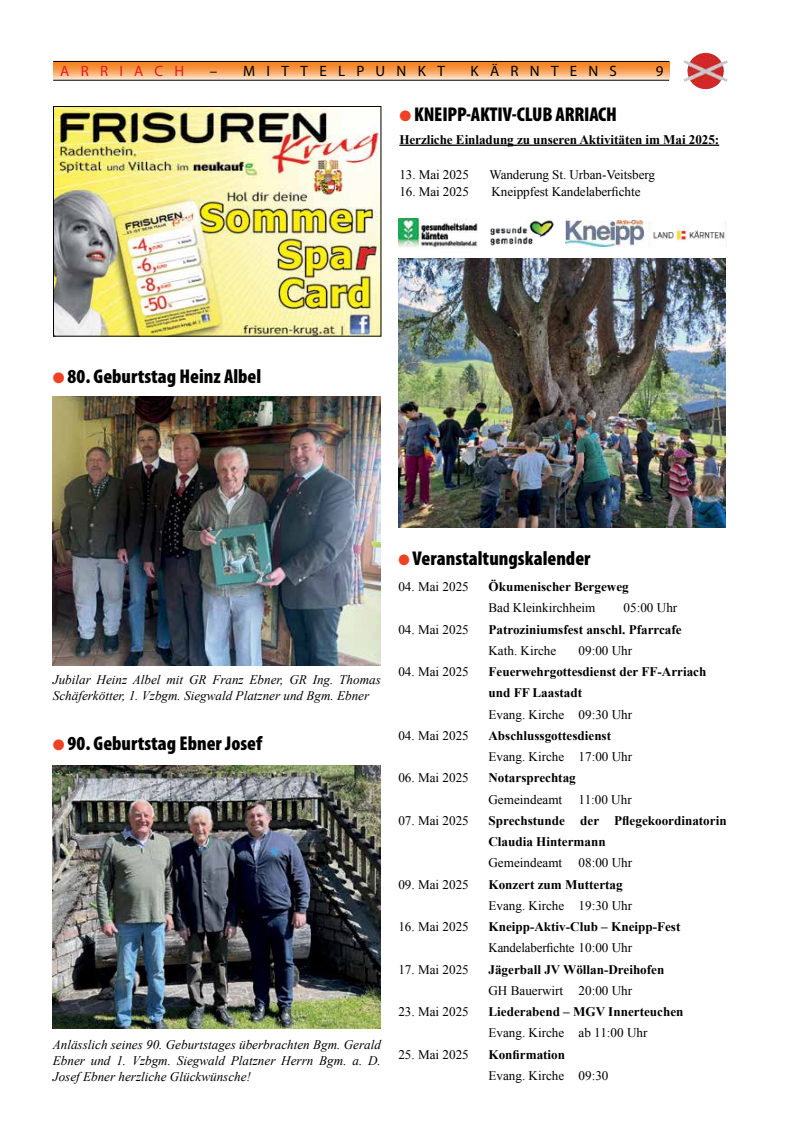
<style>
.page{position:relative;width:798px;height:1134px;background:#fff}
.page>*{position:absolute;margin:0;border:0;box-sizing:border-box;transform-origin:0 0}
.t1{font:900 condensed 20px "Myriad Pro";color:#000}
.t2{font:15px "Myriad Pro";letter-spacing:.75em;color:#000}
.t3{font:15px "Myriad Pro";letter-spacing:.75em;color:#e11b22}
.t4{font:13.12px "Times New Roman";color:#000}
.t5{font:700 13.12px/21.2px "Times New Roman";color:#000}
.t6{font:italic 13.12px/15.8px "Times New Roman";color:#000}
.s1{color:#ef4123}
</style>
<div class="page">
<svg style="left:53px;top:62px;width:616px;height:18px"></svg>
<hr style="left:53px;top:61px;width:616px;height:1px;background:#000">
<img style="left:683px;top:53px;width:44px;height:36px">
<hr style="left:53px;top:80px;width:616px;height:1px;background:#000">
<img style="left:53px;top:396px;width:328px;height:269px">
<img style="left:53px;top:766px;width:328px;height:262px">
<hr style="left:399px;top:145px;width:320px;height:1px;background:#000">
<img style="left:490px;top:219px;width:64px;height:27px">
<img style="left:398px;top:219px;width:80px;height:29px">
<img style="left:565px;top:220px;width:78px;height:27px">
<img style="left:653px;top:228px;width:72px;height:13px">
<img style="left:398px;top:258px;width:327px;height:269px">
<img style="left:55px;top:108px;width:324px;height:226px">
<div style="left:53px;top:106px;width:328px;height:230px;border:1px solid #000"></div>
<p class="t3" style="left:60px;top:61px;width:125px">ARRIACH</p>
<p class="t2" style="left:210px;top:61px;width:236px">– MITTELPUNKT</p>
<p class="t2" style="left:470px;top:61px;width:148px">KÄRNTENS</p>
<p class="t2" style="left:655px;top:61px;width:9px">9</p>
<h1 class="t1" style="left:399px;top:102px;width:219px"><span class="s1">●</span> KNEIPP-AKTIV-CLUB ARRIACH</h1>
<p class="t5" style="left:399px;top:128px;width:321px">Herzliche Einladung zu unseren Aktivitäten im Mai 2025:</p>
<p class="t4" style="left:399px;top:166px;width:71px">13. Mai 2025</p>
<p class="t4" style="left:489px;top:166px;width:167px">Wanderung St. Urban-Veitsberg</p>
<p class="t4" style="left:399px;top:183px;width:71px">16. Mai 2025</p>
<p class="t4" style="left:491px;top:183px;width:150px">Kneippfest Kandelaberfichte</p>
<h1 class="t1" style="left:53px;top:364px;width:210px"><span class="s1">●</span> 80. Geburtstag Heinz Albel</h1>
<p class="t6" style="left:53px;top:672px;width:329px">Jubilar Heinz Albel mit GR Franz Ebner, GR Ing. Thomas<br>Schäferkötter, 1. Vzbgm. Siegwald Platzner und Bgm. Ebner</p>
<h1 class="t1" style="left:53px;top:730px;width:211px"><span class="s1">●</span> 90. Geburtstag Ebner Josef</h1>
<p class="t6" style="left:53px;top:1037px;width:329px;text-align:justify">Anlässlich seines 90. Geburtstages überbrachten Bgm. Gerald Ebner und 1. Vzbgm. Siegwald Platzner Herrn Bgm. a. D.<br>Josef Ebner herzliche Glückwünsche!</p>
<h1 class="t1" style="left:398px;top:545px;width:193px"><span class="s1">●</span> Veranstaltungskalender</h1>
<p class="t4" style="left:398px;top:578px;width:72px">04. Mai 2025</p>
<p class="t5" style="left:488px;top:576px;width:142px">Ökumenischer Bergeweg</p>
<p class="t4" style="left:488px;top:599px;width:108px">Bad Kleinkirchheim</p>
<p class="t4" style="left:623px;top:599px;width:55px">05:00 Uhr</p>
<p class="t4" style="left:398px;top:620px;width:72px">04. Mai 2025</p>
<p class="t5" style="left:488px;top:618px;width:195px">Patroziniumsfest anschl. Pfarrcafe</p>
<p class="t4" style="left:488px;top:642px;width:69px">Kath. Kirche</p>
<p class="t4" style="left:578px;top:642px;width:55px">09:00 Uhr</p>
<p class="t4" style="left:398px;top:663px;width:72px">04. Mai 2025</p>
<p class="t5" style="left:488px;top:661px;width:219px">Feuerwehrgottesdienst der FF-Arriach und FF Laastadt</p>
<p class="t4" style="left:488px;top:705px;width:145px">Evang. Kirche 09:30 Uhr</p>
<p class="t4" style="left:398px;top:727px;width:72px">04. Mai 2025</p>
<p class="t5" style="left:488px;top:724px;width:124px">Abschlussgottesdienst</p>
<p class="t4" style="left:488px;top:748px;width:145px">Evang. Kirche 17:00 Uhr</p>
<p class="t4" style="left:398px;top:769px;width:72px">06. Mai 2025</p>
<p class="t5" style="left:488px;top:767px;width:89px">Notarsprechtag</p>
<p class="t4" style="left:488px;top:790px;width:145px">Gemeindeamt 11:00 Uhr</p>
<p class="t4" style="left:398px;top:812px;width:72px">07. Mai 2025</p>
<p class="t5" style="left:488px;top:809px;width:239px">Sprechstunde der Pflegekoordinatorin<br>Claudia Hintermann</p>
<p class="t4" style="left:488px;top:854px;width:145px">Gemeindeamt 08:00 Uhr</p>
<p class="t4" style="left:398px;top:875px;width:72px">09. Mai 2025</p>
<p class="t5" style="left:488px;top:873px;width:136px">Konzert zum Muttertag</p>
<p class="t4" style="left:488px;top:897px;width:145px">Evang. Kirche 19:30 Uhr</p>
<p class="t4" style="left:398px;top:918px;width:72px">16. Mai 2025</p>
<p class="t5" style="left:488px;top:916px;width:193px">Kneipp-Aktiv-Club – Kneipp-Fest</p>
<p class="t4" style="left:488px;top:939px;width:145px">Kandelaberfichte 10:00 Uhr</p>
<p class="t4" style="left:398px;top:960px;width:72px">17. Mai 2025</p>
<p class="t5" style="left:488px;top:958px;width:177px">Jägerball JV Wöllan-Dreihofen</p>
<p class="t4" style="left:488px;top:982px;width:145px">GH Bauerwirt 20:00 Uhr</p>
<p class="t4" style="left:398px;top:1003px;width:72px">23. Mai 2025</p>
<p class="t5" style="left:488px;top:1001px;width:196px">Liederabend – MGV Innerteuchen</p>
<p class="t4" style="left:488px;top:1024px;width:160px">Evang. Kirche ab 11:00 Uhr</p>
<p class="t4" style="left:398px;top:1045px;width:72px">25. Mai 2025</p>
<p class="t5" style="left:488px;top:1043px;width:78px">Konfirmation</p>
<p class="t4" style="left:488px;top:1067px;width:121px">Evang. Kirche 09:30</p>
</div>
